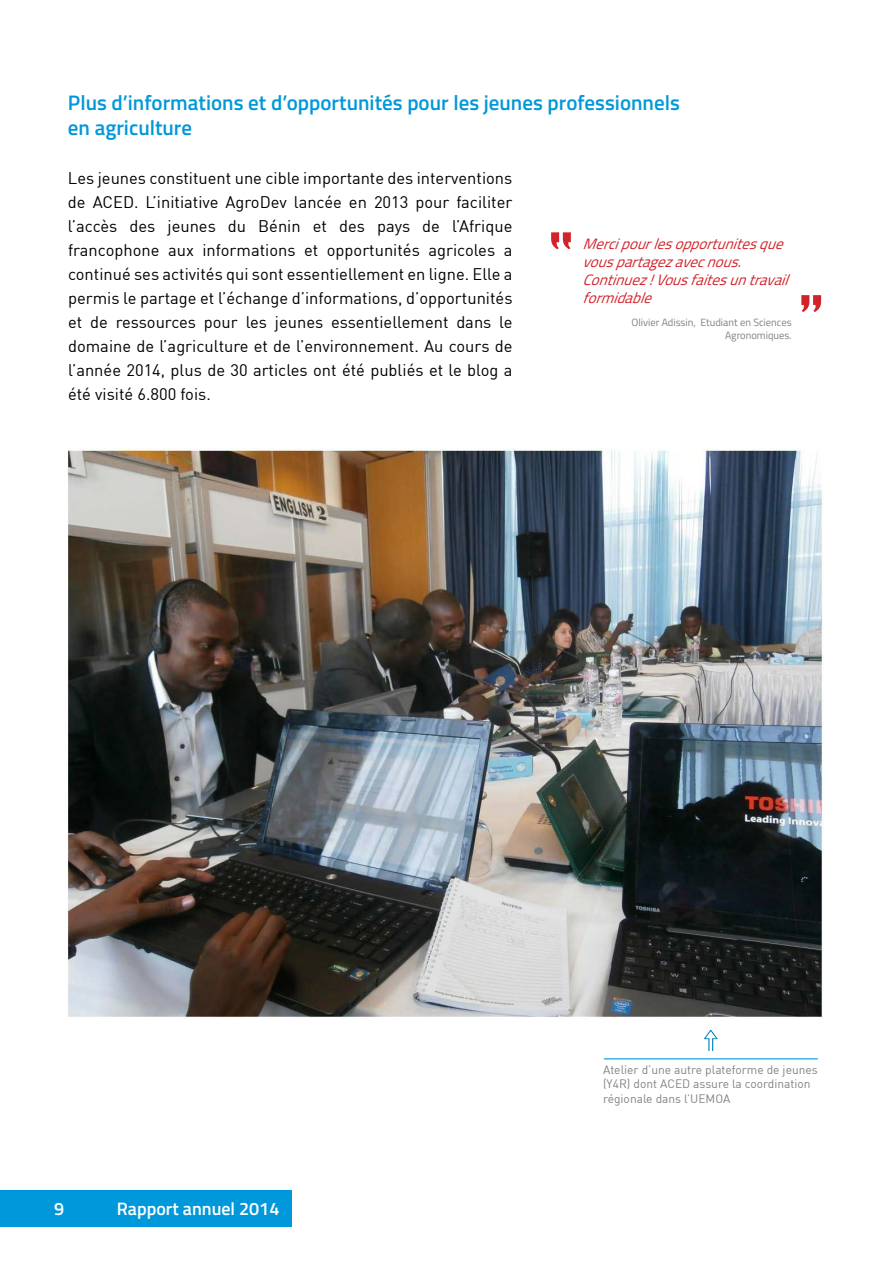
<style>
.page{position:relative;width:893px;height:1263px;background:#fff}
.page>*{position:absolute;margin:0;border:0;box-sizing:border-box;transform-origin:0 0}
.t1{font:600 21px/25.2px "Titillium Web";color:#0098da}
.t2{font:600 18px "Titillium Web";color:#fff}
.t3{font:16.5px/24px "DIN";color:#000;text-align:justify}
.t4{font:italic 15px/18px "Titillium Web";color:#d2232a}
.t5{font:12px/14.4px "DIN";color:#808285}
.t6{font:10.5px/12.6px "Titillium Web";color:#808285;text-align:right}
</style>
<div class="page">
<div style="left:0;top:1191px;width:291px;height:36px;background:#0098da"></div>
<svg style="left:704px;top:1030px;width:13px;height:21px"></svg>
<img style="left:68px;top:449px;width:755px;height:569px">
<hr style="left:604px;top:1058px;width:214px;height:1px;background:#0098da">
<svg style="left:551px;top:232px;width:20px;height:17px"></svg>
<svg style="left:801px;top:295px;width:20px;height:17px"></svg>
<p class="t1" style="left:68px;top:89px;width:613px">Plus d’informations et d’opportunités pour les jeunes professionnels en agriculture</p>
<p class="t3" style="left:68px;top:166px;width:446px">Les jeunes constituent une cible importante des interventions de ACED. L’initiative AgroDev lancée en 2013 pour faciliter l’accès des jeunes du Bénin et des pays de l’Afrique francophone aux informations et opportunités agricoles a continué ses activités qui sont essentiellement en ligne. Elle a permis le partage et l’échange d’informations, d’opportunités et de ressources pour les jeunes essentiellement dans le domaine de l’agriculture et de l’environnement. Au cours de l’année 2014, plus de 30 articles ont été publiés et le blog a été visité 6.800 fois.</p>
<p class="t4" style="left:583px;top:234px;width:214px">Mercipourlesopportunitesque vouspartagezavecnous.<br>Continuez!Vousfaitesuntravail formidable</p>
<p class="t6" style="left:631px;top:316px;width:162px">Olivier Adissin, Etudiant en Sciences<br>Agronomiques.</p>
<p class="t2" style="left:54px;top:1195px;width:12px">9</p>
<p class="t2" style="left:117px;top:1195px;width:164px">Rapport annuel 2014</p>
<p class="t5" style="left:603px;top:1062px;width:216px">Atelier d’une autre plateforme de jeunes (Y4R) dont ACED assure la coordination régionale dans l’UEMOA</p>
</div>
